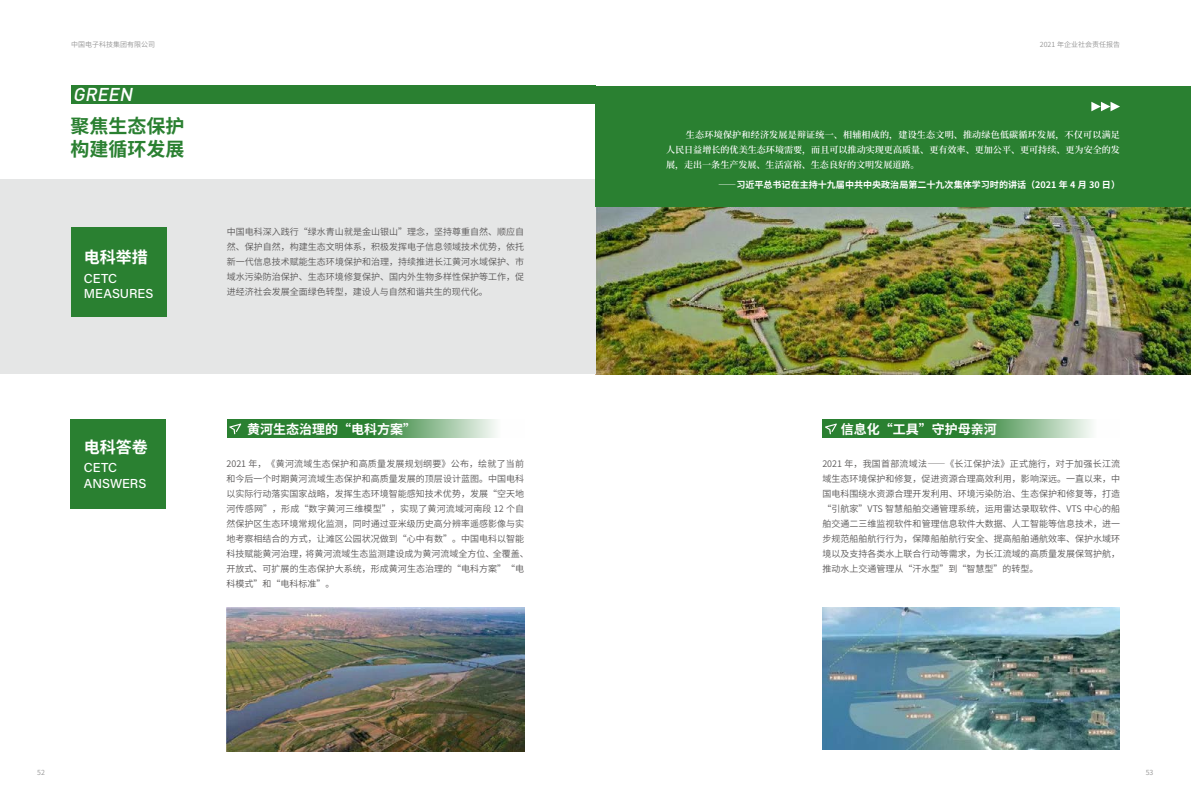
<style>
.page{position:relative;width:1191px;height:808px;background:#fff}
.page>*{position:absolute;margin:0;border:0;box-sizing:border-box;transform-origin:0 0}
.t1{font:700 19px/22.8px "Source Han Sans CN";color:#2a8031}
.t2{font:italic 500 18.4px "DIN";color:#fff}
.t3{font:700 16px "Source Han Sans CN";color:#fff}
.t4{font:700 13px "Source Han Sans CN";color:#fff}
.t5{font:13px/15.7px "Acumin Variable Concept";letter-spacing:.02em;color:#fff}
.t6{font:9px/15px "Source Han Sans CN";color:#595757;text-align:justify}
.t7{font:600 9px/15px "Source Han Serif CN";color:#fff;text-align:justify}
.t8{font:700 9px "Source Han Sans CN";color:#fff}
.t9{font:7px "Source Han Sans CN";color:#949494}
</style>
<div class="page">
<svg style="left:822px;top:420px;width:270px;height:18px;background:#599c5e"></svg>
<svg style="left:825px;top:423px;width:12px;height:11px"></svg>
<svg style="left:227px;top:420px;width:269px;height:18px;background:#599c5e"></svg>
<svg style="left:229px;top:423px;width:12px;height:11px"></svg>
<img style="left:595px;top:207px;width:596px;height:167px">
<div style="left:0;top:180px;width:595px;height:194px;background:#e5e6e6"></div>
<div style="left:595px;top:86px;width:596px;height:121px;background:#2a8031"></div>
<div style="left:71px;top:227px;width:96px;height:90px;background:#2a8031"></div>
<div style="left:70px;top:86px;width:525px;height:18px;background:#2a8031"></div>
<img style="left:226px;top:607px;width:298px;height:144px">
<div style="left:70px;top:420px;width:96px;height:89px;background:#2a8031"></div>
<img style="left:822px;top:607px;width:297px;height:143px">
<svg style="left:1091px;top:102px;width:29px;height:9px"></svg>
<p class="t9" style="left:71px;top:40px;width:86px">中国电子科技集团有限公司</p>
<h2 class="t2" style="left:73px;top:83px;width:65px">GREEN</h2>
<h1 class="t1" style="left:70px;top:115px;width:115px">聚焦生态保护构建循环发展</h1>
<h3 class="t3" style="left:84px;top:248px;width:66px">电科举措</h3>
<h3 class="t5" style="left:84px;top:270px;width:71px">CETC<br>MEASURES</h3>
<p class="t6" style="left:227px;top:225px;width:299px">中国电科深入践行“绿水青山就是金山银山”理念，坚持尊重自然、顺应自然、保护自然，构建生态文明体系，积极发挥电子信息领域技术优势，依托新一代信息技术赋能生态环境保护和治理，持续推进长江黄河水域保护、市域水污染防治保护、生态环境修复保护、国内外生物多样性保护等工作，促进经济社会发展全面绿色转型，建设人与自然和谐共生的现代化。</p>
<h3 class="t3" style="left:84px;top:438px;width:66px">电科答卷</h3>
<h3 class="t5" style="left:84px;top:459px;width:64px">CETC<br>ANSWERS</h3>
<h3 class="t4" style="left:247px;top:422px;width:170px">黄河生态治理的“电科方案”</h3>
<p class="t6" style="left:226px;top:456px;width:304px;text-align:left">2021 年，《黄河流域生态保护和高质量发展规划纲要》公布，绘就了当前和今后一个时期黄河流域生态保护和高质量发展的顶层设计蓝图。中国电科以实际行动落实国家战略，发挥生态环境智能感知技术优势，发展“空天地河传感网”，形成“数字黄河三维模型”，实现了黄河流域河南段 12 个自然保护区生态环境常规化监测，同时通过亚米级历史高分辨率遥感影像与实地考察相结合的方式，让滩区公园状况做到“心中有数”。中国电科以智能科技赋能黄河治理，将黄河流域生态监测建设成为黄河流域全方位、全覆盖、开放式、可扩展的生态保护大系统，形成黄河生态治理的“电科方案”“电科模式”和“电科标准”。</p>
<p class="t9" style="left:37px;top:769px;width:9px">52</p>
<p class="t9" style="left:1040px;top:40px;width:82px">2021 年企业社会责任报告</p>
<p class="t7" style="left:666px;top:127px;width:455px;text-indent:20px">生态环境保护和经济发展是辩证统一、相辅相成的，建设生态文明、推动绿色低碳循环发展，不仅可以满足人民日益增长的优美生态环境需要，而且可以推动实现更高质量、更有效率、更加公平、更可持续、更为安全的发展，走出一条生产发展、生活富裕、生态良好的文明发展道路。</p>
<p class="t8" style="left:718px;top:179px;width:403px">——习近平总书记在主持十九届中共中央政治局第二十九次集体学习时的讲话（2021 年 4 月 30 日）</p>
<h3 class="t4" style="left:840px;top:422px;width:157px">信息化“工具”守护母亲河</h3>
<p class="t6" style="left:822px;top:456px;width:299px">2021 年，我国首部流域法——《长江保护法》正式施行，对于加强长江流域生态环境保护和修复，促进资源合理高效利用，影响深远。一直以来，中国电科围绕水资源合理开发利用、环境污染防治、生态保护和修复等，打造“引航家”VTS 智慧船舶交通管理系统，运用雷达录取软件、VTS 中心的船舶交通二三维监视软件和管理信息软件大数据、人工智能等信息技术，进一步规范船舶航行行为，保障船舶航行安全、提高船舶通航效率、保护水域环境以及支持各类水上联合行动等需求，为长江流域的高质量发展保驾护航，推动水上交通管理从“汗水型”到“智慧型”的转型。</p>
<p class="t9" style="left:1145px;top:769px;width:9px">53</p>
</div>
